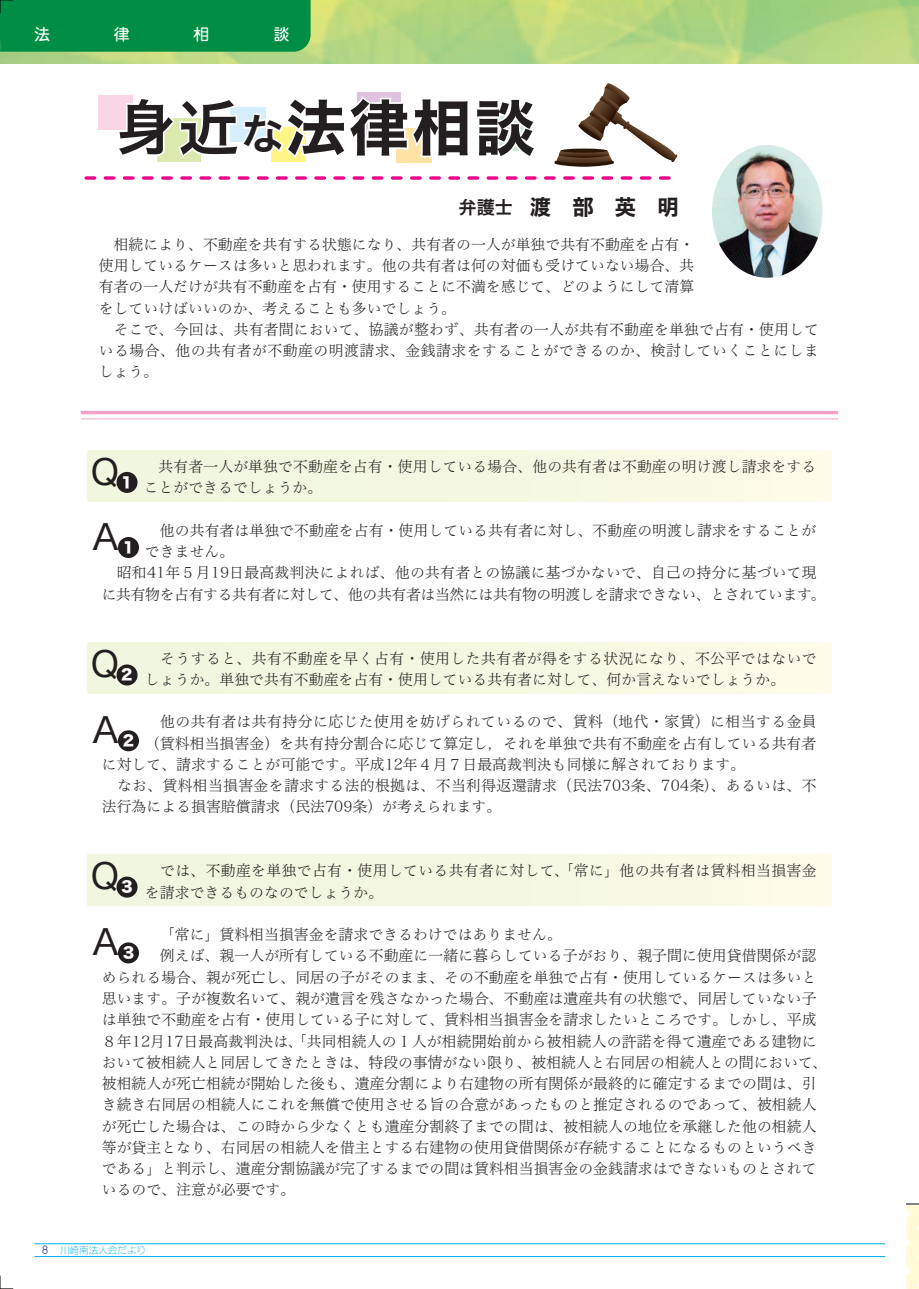
<style>
.page{position:relative;width:919px;height:1289px;background:#fff}
.page>*{position:absolute;margin:0;border:0;box-sizing:border-box;transform-origin:0 0}
.t1{font:60px "Hiragino Kaku W7 90 msp RKSJ H";color:#231f20}
.t2{font:35.1px "Hiragino Kaku W4 90 msp RKSJ H";color:#231f20}
.t3{font:21.3px "Hiragino Kaku W7 90 msp RKSJ H";color:#231f20}
.t4{font:15.9px "DFHS Maru Gothic W4 WINP RKSJ H";color:#fff}
.t5{font:14.85px/21.3px "Hiragino Min W2 90 msp RKSJ H";color:#231f20}
.t6{font:14.85px/21.3px "Hiragino Min W2 90 msp RKSJ H";letter-spacing:.025em;color:#231f20}
.t7{font:14.85px/21.3px "Hiragino Min W2 90 msp RKSJ H";letter-spacing:.02em;color:#231f20}
.t8{font:14.85px "Hiragino Min W2 90 msp RKSJ H";letter-spacing:-.025em;color:#231f20}
.t9{font:14.7px "Hiragino Kaku W8 90 msp RKSJ H";color:#fff}
.t10{font:9.6px "RFP Sirius Lt WIN RKSJ H";color:#00aeef}
.s1{font-family:"Hiragino Kaku W6 90 msp RKSJ H"}
.s2{font-family:"Hiragino Kaku W6 90 msp RKSJ H";font-size:42.45px}
.s3{font-family:"Hiragino Kaku W6 90 msp RKSJ H";font-size:18px}
.s4{font-family:"CRP Cand G Reithic";font-size:10.65px;color:#2e3092}
</style>
<div class="page">
<img style="left:712px;top:145px;width:110px;height:133px">
<div style="left:98px;top:95px;width:35px;height:35px;background:#fad5e5"></div>
<div style="left:157px;top:119px;width:44px;height:43px;background:#dce9ae"></div>
<div style="left:270px;top:127px;width:35px;height:35px;background:#fff685"></div>
<div style="left:358px;top:92px;width:43px;height:43px;background:#dfc3dd"></div>
<div style="left:396px;top:128px;width:35px;height:35px;background:#ffe2a5"></div>
<svg style="left:86px;top:176px;width:585px;height:4px"></svg>
<hr style="left:81px;top:418px;width:757px;height:1px;background:#f4a1c7">
<hr style="left:81px;top:411px;width:757px;height:3px;background:#f4a1c7">
<div style="left:87px;top:451px;width:744px;height:51px;background:#f4f8e0"></div>
<div style="left:87px;top:642px;width:744px;height:52px;background:#f4f8e0"></div>
<div style="left:87px;top:854px;width:744px;height:51px;background:#f4f8e0"></div>
<div style="left:116px;top:472px;width:21px;height:21px;background:#231f20;border-radius:50%"></div>
<div style="left:118px;top:537px;width:21px;height:21px;background:#231f20;border-radius:50%"></div>
<div style="left:116px;top:664px;width:21px;height:21px;background:#231f20;border-radius:50%"></div>
<div style="left:118px;top:730px;width:21px;height:21px;background:#231f20;border-radius:50%"></div>
<div style="left:116px;top:876px;width:21px;height:21px;background:#231f20;border-radius:50%"></div>
<div style="left:118px;top:942px;width:21px;height:21px;background:#231f20;border-radius:50%"></div>
<svg style="left:125px;top:94px;width:403px;height:67px"></svg>
<svg style="left:554px;top:83px;width:123px;height:84px"></svg>
<svg style="left:560px;top:149px;width:47px;height:4px"></svg>
<hr style="left:34px;top:1256px;width:851px;height:1px;background:#00aeef">
<hr style="left:34px;top:1243px;width:851px;height:1px;background:#00aeef">
<img style="left:0;top:0;width:906px;height:64px">
<svg style="left:0;top:1275px;width:13px;height:14px"></svg>
<div style="left:0;top:0;width:310px;height:52px;background:#008d44"></div>
<svg style="left:906px;top:0;width:12px;height:64px"></svg>
<svg style="left:906px;top:1203px;width:13px;height:85px"></svg>
<p class="t4" style="left:34px;top:26px;width:17px">法</p>
<p class="t4" style="left:114px;top:26px;width:17px">律</p>
<p class="t4" style="left:193px;top:26px;width:17px">相</p>
<p class="t4" style="left:273px;top:26px;width:17px">談</p>
<h1 class="t1" style="left:115px;top:97px;width:421px"><span class="s1">身近</span><span class="s2">な</span>法律相談</h1>
<h3 class="t3" style="left:458px;top:196px;width:222px"><span class="s3">弁護士</span> 渡　部　英　明</h3>
<p class="t5" style="left:99px;top:234px;width:721px;text-indent:15px">相続により、不動産を共有する状態になり、共有者の一人が単独で共有不動産を占有・<br>使用しているケースは多いと思われます。他の共有者は何の対価も受けていない場合、共<br>有者の一人だけが共有不動産を占有・使用することに不満を感じて、どのようにして清算<br>をしていけばいいのか、考えることも多いでしょう。<br>　そこで、今回は、共有者間において、協議が整わず、共有者の一人が共有不動産を単独で占有・使用している場合、他の共有者が不動産の明渡請求、金銭請求をすることができるのか、検討していくことにしましょう。</p>
<h2 class="t2" style="left:91px;top:453px;width:30px">Q</h2>
<p class="t5" style="left:144px;top:456px;width:674px;text-indent:15px">共有者一人が単独で不動産を占有・使用している場合、他の共有者は不動産の明け渡し請求をすることができるでしょうか。</p>
<p class="t5" style="left:160px;top:520px;width:658px">他の共有者は単独で不動産を占有・使用している共有者に対し、不動産の明渡し請求をすることが</p>
<p class="t5" style="left:145px;top:541px;width:91px">できません。</p>
<p class="t5" style="left:102px;top:562px;width:716px">　昭和41年５月19日最高裁判決によれば、他の共有者との協議に基づかないで、自己の持分に基づいて現</p>
<p class="t8" style="left:102px;top:586px;width:725px">に共有物を占有する共有者に対して、他の共有者は当然には共有物の明渡しを請求できない、とされています。</p>
<p class="t9" style="left:120px;top:474px;width:16px">１</p>
<h2 class="t2" style="left:92px;top:518px;width:28px">A</h2>
<p class="t9" style="left:121px;top:539px;width:16px">１</p>
<h2 class="t2" style="left:91px;top:646px;width:30px">Q</h2>
<p class="t6" style="left:145px;top:647px;width:673px">　そうすると、共有不動産を早く占有・使用した共有者が得をする状況になり、不公平ではないでしょうか。単独で共有不動産を占有・使用している共有者に対して、何か言えないでしょうか。</p>
<p class="t6" style="left:145px;top:711px;width:673px">　他の共有者は共有持分に応じた使用を妨げられているので、賃料（地代・家賃）に相当する金員</p>
<p class="t5" style="left:145px;top:732px;width:672px">（賃料相当損害金）を共有持分割合に応じて算定し，それを単独で共有不動産を占有している共有者</p>
<p class="t5" style="left:102px;top:754px;width:645px">に対して、請求することが可能です。平成12年４月７日最高裁判決も同様に解されております。</p>
<p class="t7" style="left:102px;top:775px;width:716px">　なお、賃料相当損害金を請求する法的根拠は、不当利得返還請求（民法703条、704条）、あるいは、不</p>
<p class="t5" style="left:102px;top:796px;width:401px">法行為による損害賠償請求（民法709条）が考えられます。</p>
<p class="t9" style="left:120px;top:667px;width:16px">２</p>
<h2 class="t2" style="left:92px;top:712px;width:28px">A</h2>
<p class="t9" style="left:121px;top:732px;width:16px">２</p>
<h2 class="t2" style="left:91px;top:858px;width:30px">Q</h2>
<p class="t7" style="left:145px;top:860px;width:673px">　では、不動産を単独で占有・使用している共有者に対して、「常に」他の共有者は賃料相当損害金を請求できるものなのでしょうか。</p>
<p class="t5" style="left:145px;top:924px;width:418px">　「常に」賃料相当損害金を請求できるわけではありません。</p>
<p class="t5" style="left:145px;top:945px;width:672px">　例えば、親一人が所有している不動産に一緒に暮らしている子がおり、親子間に使用貸借関係が認</p>
<p class="t5" style="left:102px;top:966px;width:716px">められる場合、親が死亡し、同居の子がそのまま、その不動産を単独で占有・使用しているケースは多いと</p>
<p class="t5" style="left:102px;top:988px;width:716px">思います。子が複数名いて、親が遺言を残さなかった場合、不動産は遺産共有の状態で、同居していない子</p>
<p class="t5" style="left:102px;top:1009px;width:716px">は単独で不動産を占有・使用している子に対して、賃料相当損害金を請求したいところです。しかし、平成</p>
<p class="t5" style="left:102px;top:1030px;width:716px">８年12月17日最高裁判決は、「共同相続人の１人が相続開始前から被相続人の許諾を得て遺産である建物に</p>
<p class="t5" style="left:102px;top:1051px;width:727px">おいて被相続人と同居してきたときは、特段の事情がない限り、被相続人と右同居の相続人との間において、</p>
<p class="t5" style="left:102px;top:1073px;width:716px">被相続人が死亡相続が開始した後も、遺産分割により右建物の所有関係が最終的に確定するまでの間は、引</p>
<p class="t5" style="left:102px;top:1094px;width:716px">き続き右同居の相続人にこれを無償で使用させる旨の合意があったものと推定されるのであって、被相続人</p>
<p class="t5" style="left:102px;top:1115px;width:716px">が死亡した場合は、この時から少なくとも遺産分割終了までの間は、被相続人の地位を承継した他の相続人</p>
<p class="t5" style="left:102px;top:1136px;width:716px">等が貸主となり、右同居の相続人を借主とする右建物の使用貸借関係が存続することになるものというべき</p>
<p class="t5" style="left:102px;top:1158px;width:716px">である」と判示し、遺産分割協議が完了するまでの間は賃料相当損害金の金銭請求はできないものとされて</p>
<p class="t5" style="left:102px;top:1179px;width:195px">いるので、注意が必要です。</p>
<p class="t9" style="left:120px;top:879px;width:16px">３</p>
<h2 class="t2" style="left:92px;top:924px;width:28px">A</h2>
<p class="t9" style="left:121px;top:944px;width:16px">３</p>
<p class="t10" style="left:40px;top:1245px;width:108px"><span class="s4">８</span> 川崎南法人会だより</p>
</div>
